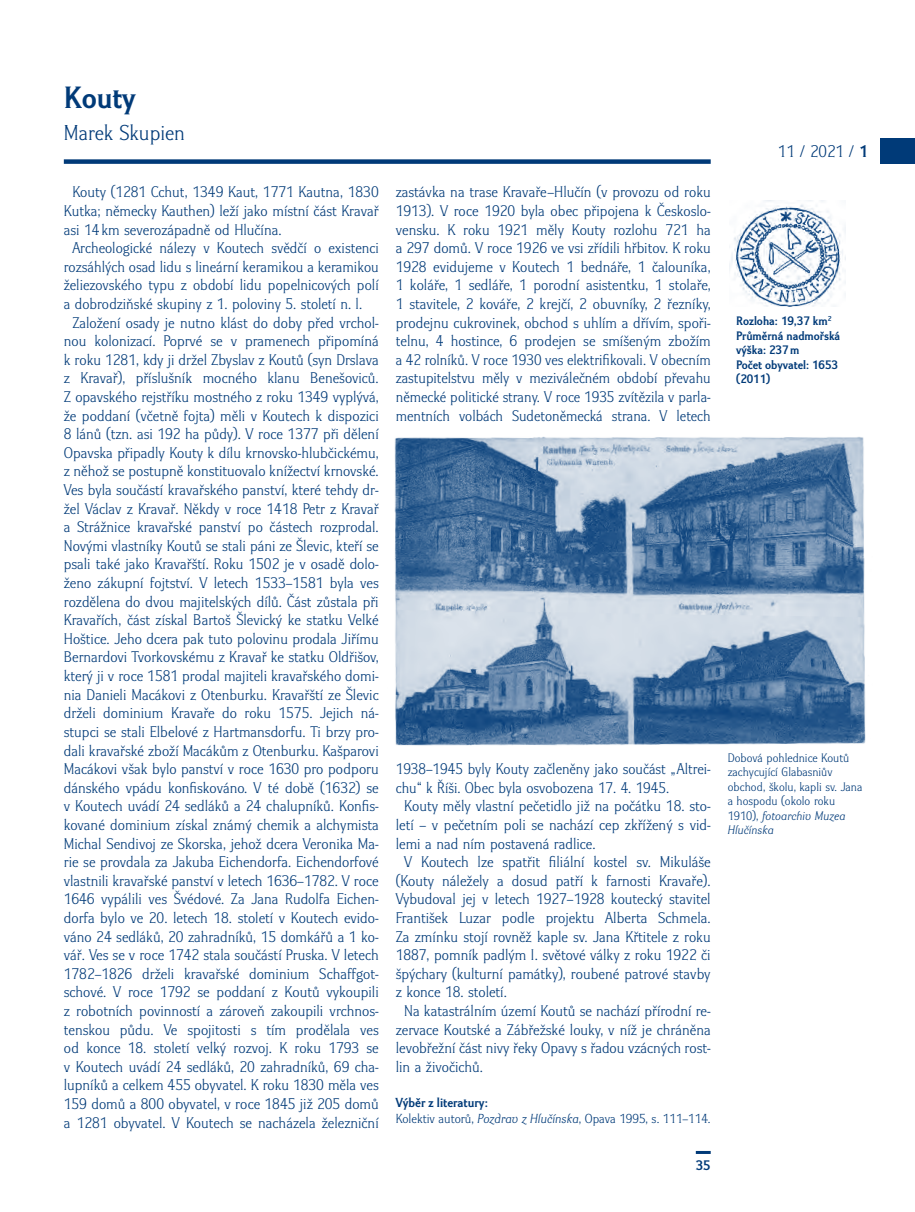
<style>
.page{position:relative;width:915px;height:1212px;background:#fff}
.page>*{position:absolute;margin:0;border:0;box-sizing:border-box;transform-origin:0 0}
.t1{font:700 30px "Ideal Gothic CE";color:#003a78}
.t2{font:21px "Ideal Gothic CE";color:#003a78}
.t3{font:16.5px "Ideal Gothic CE";color:#003a78}
.t4{font:15px/18.6px "Ideal Gothic CE";color:#003a78;text-align:justify}
.t5{font:700 13.5px "Ideal Gothic CE";color:#003a78}
.t6{font:12.75px/16.5px "Ideal Gothic CE";color:#003a78}
.t7{font:12px/14.4px "Ideal Gothic CE";color:#003a78}
.t8{font:700 12px/14.4px "Ideal Gothic CE";color:#003a78}
.s1{font-weight:700}
.s2{font-style:italic}
</style>
<div class="page">
<div style="left:64px;top:159px;width:646px;height:5px;background:#003a78"></div>
<hr style="left:695px;top:1151px;width:15px;height:3px;background:#003a78">
<img style="left:729px;top:201px;width:114px;height:105px">
<img style="left:394px;top:436px;width:472px;height:310px">
<div style="left:880px;top:138px;width:34px;height:26px;background:#003a78"></div>
<h1 class="t1" style="left:64px;top:80px;width:73px">Kouty</h1>
<h2 class="t2" style="left:64px;top:121px;width:123px">Marek Skupien</h2>
<p class="t4" style="left:72px;top:184px;width:308px">Kouty (1281 Cchut, 1349 Kaut, 1771 Kautna, 1830</p>
<p class="t4" style="left:64px;top:203px;width:316px">Kutka; německy Kauthen) leží jako místní část Kravař</p>
<p class="t4" style="left:64px;top:222px;width:219px">asi 14km severozápadně od Hlučína.</p>
<p class="t4" style="left:72px;top:240px;width:308px">Archeologické nálezy v Koutech svědčí o existenci</p>
<p class="t4" style="left:64px;top:259px;width:316px">rozsáhlých osad lidu s lineární keramikou a keramikou</p>
<p class="t4" style="left:64px;top:277px;width:316px">želiezovského typu z období lidu popelnicových polí</p>
<p class="t4" style="left:64px;top:296px;width:300px">a dobrodziňské skupiny z 1. poloviny 5. století n. l.</p>
<p class="t4" style="left:72px;top:315px;width:308px">Založení osady je nutno klást do doby před vrchol-</p>
<p class="t4" style="left:64px;top:333px;width:316px">nou kolonizací. Poprvé se v pramenech připomíná</p>
<p class="t4" style="left:64px;top:352px;width:316px">k roku 1281, kdy ji držel Zbyslav z Koutů (syn Drslava</p>
<p class="t4" style="left:64px;top:370px;width:316px">z Kravař), příslušník mocného klanu Benešoviců.</p>
<p class="t4" style="left:64px;top:389px;width:316px">Z opavského rejstříku mostného z roku 1349 vyplývá,</p>
<p class="t4" style="left:64px;top:408px;width:316px">že poddaní (včetně fojta) měli v Koutech k dispozici</p>
<p class="t4" style="left:64px;top:426px;width:316px">8 lánů (tzn. asi 192 ha půdy). V roce 1377 při dělení</p>
<p class="t4" style="left:64px;top:445px;width:316px">Opavska připadly Kouty k dílu krnovsko-hlubčickému,</p>
<p class="t4" style="left:64px;top:463px;width:316px">z něhož se postupně konstituovalo knížectví krnovské.</p>
<p class="t4" style="left:64px;top:482px;width:316px">Ves byla součástí kravařského panství, které tehdy dr-</p>
<p class="t4" style="left:64px;top:501px;width:316px">žel Václav z Kravař. Někdy v roce 1418 Petr z Kravař</p>
<p class="t4" style="left:64px;top:519px;width:316px">a Strážnice kravařské panství po částech rozprodal.</p>
<p class="t4" style="left:64px;top:538px;width:316px">Novými vlastníky Koutů se stali páni ze Šlevic, kteří se</p>
<p class="t4" style="left:64px;top:556px;width:316px">psali také jako Kravařští. Roku 1502 je v osadě dolo-</p>
<p class="t4" style="left:64px;top:575px;width:316px">ženo zákupní fojtství. V letech 1533–1581 byla ves</p>
<p class="t4" style="left:64px;top:594px;width:316px">rozdělena do dvou majitelských dílů. Část zůstala při</p>
<p class="t4" style="left:64px;top:612px;width:316px">Kravařích, část získal Bartoš Šlevický ke statku Velké</p>
<p class="t4" style="left:64px;top:631px;width:316px">Hoštice. Jeho dcera pak tuto polovinu prodala Jiřímu</p>
<p class="t4" style="left:64px;top:649px;width:316px">Bernardovi Tvorkovskému z Kravař ke statku Oldřišov,</p>
<p class="t4" style="left:64px;top:668px;width:316px">který ji v roce 1581 prodal majiteli kravařského domi-</p>
<p class="t4" style="left:64px;top:687px;width:316px">nia Danieli Macákovi z Otenburku. Kravařští ze Šlevic</p>
<p class="t4" style="left:64px;top:705px;width:316px">drželi dominium Kravaře do roku 1575. Jejich ná-</p>
<p class="t4" style="left:64px;top:724px;width:316px">stupci se stali Elbelové z Hartmansdorfu. Ti brzy pro-</p>
<p class="t4" style="left:64px;top:742px;width:316px">dali kravařské zboží Macákům z Otenburku. Kašparovi</p>
<p class="t4" style="left:64px;top:761px;width:316px">Macákovi však bylo panství v roce 1630 pro podporu</p>
<p class="t4" style="left:64px;top:780px;width:316px">dánského vpádu konfiskováno. V té době (1632) se</p>
<p class="t4" style="left:64px;top:798px;width:316px">v Koutech uvádí 24 sedláků a 24 chalupníků. Konfis-</p>
<p class="t4" style="left:64px;top:817px;width:316px">kované dominium získal známý chemik a alchymista</p>
<p class="t4" style="left:64px;top:835px;width:316px">Michal Sendivoj ze Skorska, jehož dcera Veronika Ma-</p>
<p class="t4" style="left:64px;top:854px;width:316px">rie se provdala za Jakuba Eichendorfa. Eichendorfové</p>
<p class="t4" style="left:64px;top:873px;width:316px">vlastnili kravařské panství v letech 1636–1782. V roce</p>
<p class="t4" style="left:64px;top:891px;width:316px">1646 vypálili ves Švédové. Za Jana Rudolfa Eichen-</p>
<p class="t4" style="left:64px;top:910px;width:316px">dorfa bylo ve 20. letech 18. století v Koutech evido-</p>
<p class="t4" style="left:64px;top:928px;width:316px">váno 24 sedláků, 20 zahradníků, 15 domkářů a 1 ko-</p>
<p class="t4" style="left:64px;top:947px;width:316px">vář. Ves se v roce 1742 stala součástí Pruska. V letech</p>
<p class="t4" style="left:64px;top:966px;width:316px">1782–1826 drželi kravařské dominium Schaffgot-</p>
<p class="t4" style="left:64px;top:984px;width:316px">schové. V roce 1792 se poddaní z Koutů vykoupili</p>
<p class="t4" style="left:64px;top:1003px;width:316px">z robotních povinností a zároveň zakoupili vrchnos-</p>
<p class="t4" style="left:64px;top:1021px;width:316px">tenskou půdu. Ve spojitosti s tím prodělala ves</p>
<p class="t4" style="left:64px;top:1040px;width:316px">od konce 18. století velký rozvoj. K roku 1793 se</p>
<p class="t4" style="left:64px;top:1059px;width:316px">v Koutech uvádí 24 sedláků, 20 zahradníků, 69 cha-</p>
<p class="t4" style="left:64px;top:1077px;width:316px">lupníků a celkem 455 obyvatel. K roku 1830 měla ves</p>
<p class="t4" style="left:64px;top:1096px;width:316px">159 domů a 800 obyvatel, v roce 1845 již 205 domů</p>
<p class="t4" style="left:64px;top:1114px;width:316px">a 1281 obyvatel. V Koutech se nacházela železniční</p>
<p class="t4" style="left:395px;top:184px;width:316px">zastávka na trase Kravaře–Hlučín (v provozu od roku 1913). V roce 1920 byla obec připojena k Českoslo&shy;vensku. K roku 1921 měly Kouty rozlohu 721 ha a 297 domů. V roce 1926 ve vsi zřídili hřbitov. K roku 1928 evidujeme v Koutech 1 bednáře, 1 čalouníka, 1 koláře, 1 sedláře, 1 porodní asistentku, 1 stolaře, 1 stavitele, 2 kováře, 2 krejčí, 2 obuvníky, 2 řezníky, prodejnu cukrovinek, obchod s uhlím a dřívím, spoři&shy;telnu, 4 hostince, 6 prodejen se smíšeným zbožím a 42 rolníků. V roce 1930 ves elektrifikovali. V obecním zastupitelstvu měly v meziválečném období převahu německé politické strany. V roce 1935 zvítězila v parla&shy;mentních volbách Sudetoněmecká strana. V letech</p>
<p class="t4" style="left:395px;top:761px;width:316px">1938–1945 byly Kouty začleněny jako součást „Altrei-</p>
<p class="t4" style="left:395px;top:780px;width:275px">chu“ k Říši. Obec byla osvobozena 17. 4. 1945.</p>
<p class="t4" style="left:404px;top:798px;width:308px">Kouty měly vlastní pečetidlo již na počátku 18. sto-</p>
<p class="t4" style="left:395px;top:817px;width:316px">letí – v pečetním poli se nachází cep zkřížený s vid-</p>
<p class="t4" style="left:395px;top:835px;width:201px">lemi a nad ním postavená radlice.</p>
<p class="t4" style="left:404px;top:854px;width:308px">V Koutech lze spatřit filiální kostel sv. Mikuláše</p>
<p class="t4" style="left:395px;top:873px;width:316px">(Kouty náležely a dosud patří k farnosti Kravaře).</p>
<p class="t4" style="left:395px;top:891px;width:316px">Vybudoval jej v letech 1927–1928 koutecký stavitel</p>
<p class="t4" style="left:395px;top:910px;width:316px">František Luzar podle projektu Alberta Schmela.</p>
<p class="t4" style="left:395px;top:928px;width:316px">Za zmínku stojí rovněž kaple sv. Jana Křtitele z roku</p>
<p class="t4" style="left:395px;top:947px;width:316px">1887, pomník padlým I. světové války z roku 1922 či</p>
<p class="t4" style="left:395px;top:966px;width:316px">špýchary (kulturní památky), roubené patrové stavby</p>
<p class="t4" style="left:395px;top:984px;width:113px">z konce 18. století.</p>
<p class="t4" style="left:404px;top:1003px;width:308px">Na katastrálním území Koutů se nachází přírodní re-</p>
<p class="t4" style="left:395px;top:1021px;width:316px">zervace Koutské a Zábřežské louky, v níž je chráněna</p>
<p class="t4" style="left:395px;top:1040px;width:316px">levobřežní část nivy řeky Opavy s řadou vzácných rost-</p>
<p class="t4" style="left:395px;top:1059px;width:89px">lin a živočichů.</p>
<p class="t6" style="left:395px;top:1095px;width:316px"><span class="s1">Výběr z literatury:<br></span>Kolektiv autorů, <span class="s2">Pozdrav z Hlučínska</span>, Opava 1995, s. 111–114.</p>
<p class="t5" style="left:695px;top:1158px;width:16px">35</p>
<p class="t3" style="left:777px;top:141px;width:92px">11 / 2021 / <span class="s1">1</span></p>
<p class="t8" style="left:736px;top:315px;width:105px">Rozloha: 19,37 km<sup>2<br></sup>Průměrná nadmořská výška: 237m<br>Počet obyvatel: 1653 (2011)</p>
<p class="t7" style="left:727px;top:752px;width:136px">Dobová pohlednice Koutů zachycující Glabasniův obchod, školu, kapli sv. Jana a hospodu (okolo roku<br>1910), <span class="s2">fotoarchiv Muzea<br>Hlučínska</span></p>
</div>
